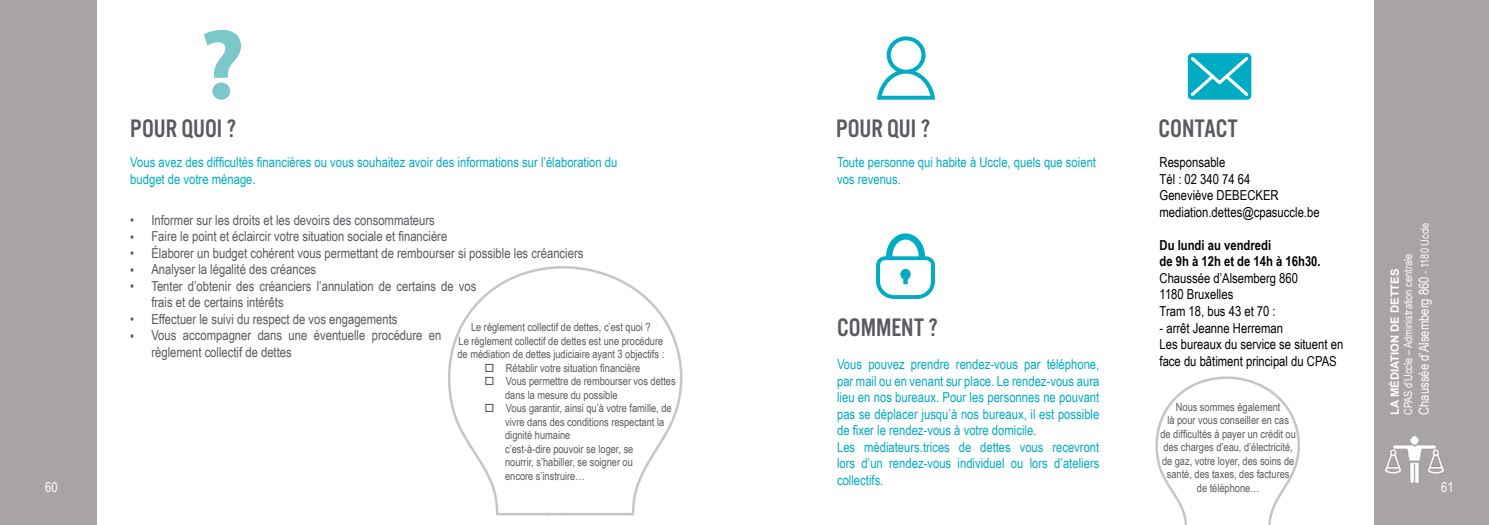
<style>
.page{position:relative;width:1489px;height:525px;background:#fff}
.page>*{position:absolute;margin:0;border:0;box-sizing:border-box;transform-origin:0 0}
.t1{font:26.25px "Alternate Got No 3 D";color:#585a5f}
.t2{font:13.75px/16.5px "Arial Narrow";color:#00abc4}
.t3{font:13.75px/16.5px "Arial Narrow";color:#585a5f}
.t4{font:13.75px/16.5px "Arial Narrow";color:#000}
.t5{font:700 13.75px/16.5px "Arial Narrow";color:#000}
.t6{font:13.75px "Arial Narrow";color:#fff}
.t7{font:11.25px/13.5px "Arial Narrow";color:#585a5f;text-align:center}
.t8{font:11.25px "Arial Narrow";color:#fff}
.t9{font:700 11.25px "Arial";color:#fff}
.s1{font-size:11.25px}
</style>
<div class="page">
<div style="left:0;top:0;width:1488px;height:524px;background:#a7a4a3"></div>
<div style="left:97px;top:0;width:1276px;height:524px;background:#fff"></div>
<svg style="left:877px;top:36px;width:58px;height:64px"></svg>
<svg style="left:1187px;top:53px;width:64px;height:47px;background:#29b8cd"></svg>
<svg style="left:204px;top:29px;width:37px;height:71px"></svg>
<svg style="left:876px;top:233px;width:59px;height:66px"></svg>
<img style="left:1385px;top:436px;width:57px;height:46px">
<svg style="left:1155px;top:376px;width:145px;height:148px"></svg>
<svg style="left:448px;top:266px;width:235px;height:250px"></svg>
<h1 class="t1" style="left:130px;top:114px;width:107px">POUR QUOI ?</h1>
<h1 class="t1" style="left:836px;top:114px;width:95px">POUR QUI ?</h1>
<h1 class="t1" style="left:1158px;top:114px;width:81px">CONTACT</h1>
<p class="t2" style="left:130px;top:154px;width:488px">Vous avez des difficultés financières ou vous souhaitez avoir des informations sur l’élaboration du budget de votre ménage.</p>
<p class="t2" style="left:837px;top:154px;width:260px">Toute personne qui habite à Uccle, quels que soient vos revenus.</p>
<p class="t4" style="left:1159px;top:154px;width:161px">Responsable<br>Tél : 02 340 74 64<br>Geneviève DEBECKER mediation.dettes@cpasuccle.be</p>
<p class="t5" style="left:1159px;top:236px;width:163px">Du lundi au vendredi<br>de 9h à 12h et de 14h à 16h30.</p>
<p class="t4" style="left:1159px;top:269px;width:140px">Chaussée d’Alsemberg 860<br>1180 Bruxelles<br>Tram 18, bus 43 et 70 :</p>
<p class="t4" style="left:1159px;top:319px;width:185px">- arrêt Jeanne Herreman<br>Les bureaux du service se situent en face du bâtiment principal du CPAS</p>
<p class="t3" style="left:151px;top:211px;width:433px">Informer sur les droits et les devoirs des consommateurs<br>Faire le point et éclaircir votre situation sociale et financière<br>Élaborer un budget cohérent vous permettant de rembourser si possible les créanciers Analyser la légalité des créances<br>Tenter d’obtenir des créanciers l’annulation de certains de vos<br>frais et de certains intérêts<br>Effectuer le suivi du respect de vos engagements<br>Vous accompagner dans une éventuelle procédure en<br>règlement collectif de dettes</p>
<p class="t3" style="left:130px;top:211px;width:5px;text-align:justify">• • • • •</p>
<p class="t3" style="left:130px;top:310px;width:5px">• •</p>
<p class="t6" style="left:1413px;top:415px;width:194px;rotate:-90deg">Chaussée d’Alsemberg 860 <span class="s1">- 1180 Uccle</span></p>
<p class="t8" style="left:1399px;top:415px;width:162px;rotate:-90deg">CPAS d’Uccle – Administration centrale</p>
<p class="t9" style="left:1386px;top:415px;width:148px;rotate:-90deg">LA MÉDIATION DE DETTES</p>
<h1 class="t1" style="left:837px;top:313px;width:102px">COMMENT ?</h1>
<p class="t7" style="left:457px;top:320px;width:208px">Le règlement collectif de dettes, c’est quoi ?<br>Le règlement collectif de dettes est une procédure de médiation de dettes judiciaire ayant 3 objectifs :</p>
<p class="t7" style="left:484px;top:360px;width:157px">□ Rétablir votre situation financière</p>
<p class="t7" style="left:505px;top:374px;width:172px;text-align:left;text-indent:-21px">□ Vous permettre de rembourser vos dettes dans la mesure du possible</p>
<p class="t7" style="left:505px;top:401px;width:168px;text-align:left;text-indent:-21px">□ Vous garantir, ainsi qu’à votre famille, de vivre dans des conditions respectant la dignité humaine<br>c’est-à-dire pouvoir se loger, se<br>nourrir, s’habiller, se soigner ou<br>encore s’instruire…</p>
<p class="t2" style="left:837px;top:355px;width:264px">Vous pouvez prendre rendez-vous par téléphone, par mail ou en venant sur place. Le rendez-vous aura lieu en nos bureaux. Pour les personnes ne pouvant pas se déplacer jusqu’à nos bureaux, il est possible de fixer le rendez-vous à votre domicile.<br>Les médiateurs.trices de dettes vous recevront lors d’un rendez-vous individuel ou lors d’ateliers collectifs.</p>
<p class="t7" style="left:1160px;top:399px;width:137px">Nous sommes également<br>là pour vous conseiller en cas<br>de difficultés à payer un crédit ou des charges d’eau, d’électricité, de gaz, votre loyer, des soins de santé, des taxes, des factures de téléphone…</p>
<p class="t6" style="left:45px;top:477px;width:14px">60</p>
<p class="t6" style="left:1441px;top:477px;width:14px">61</p>
</div>
